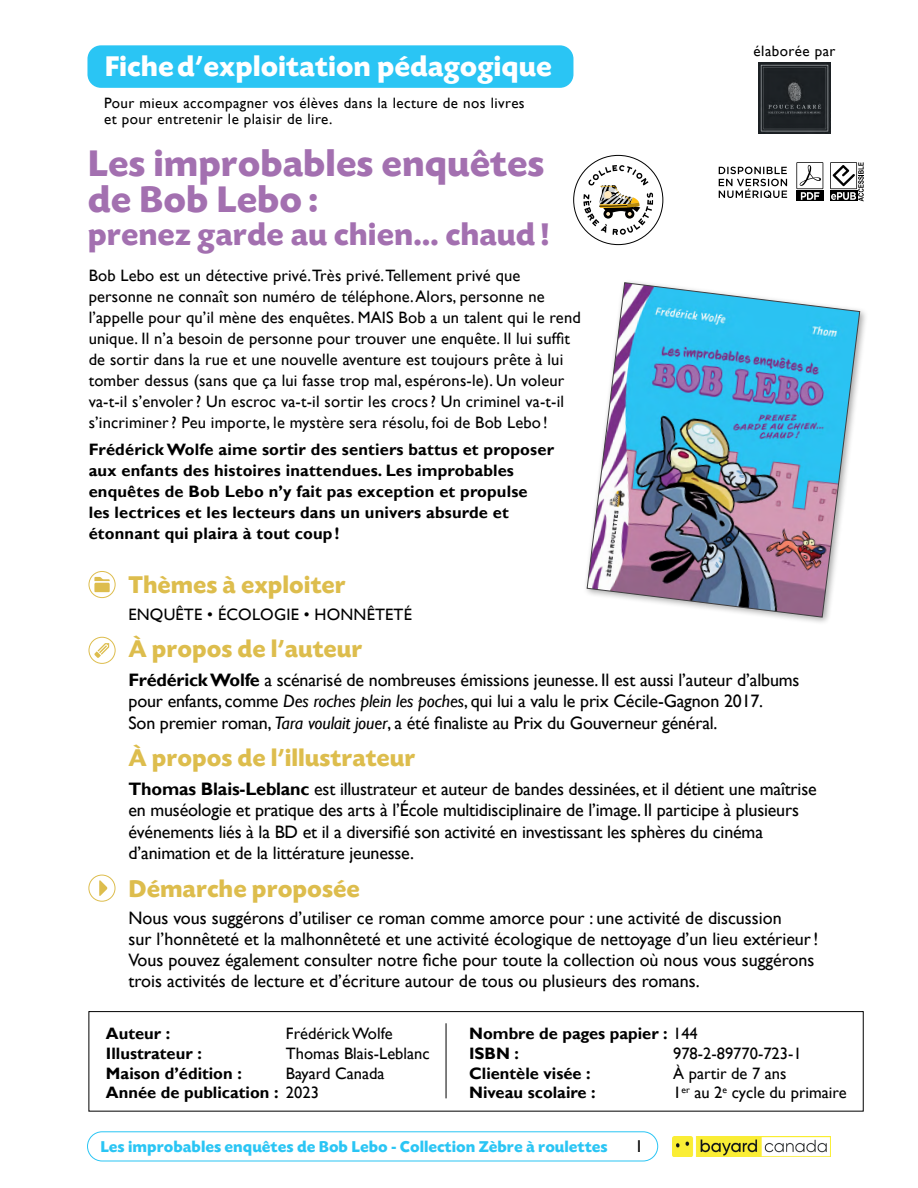
<style>
.page{position:relative;width:918px;height:1188px;background:#fff}
.page>*{position:absolute;margin:0;border:0;box-sizing:border-box;transform-origin:0 0}
.t1{font:700 39px/36px "Today SB";color:#a370b0}
.t2{font:700 33px "Today SB";color:#a370b0}
.t3{font:700 30px "Today SB";color:#fff}
.t4{font:700 25.5px "Today SB";color:#ddbd4d}
.t5{font:18px/21.6px "Gill Sans";letter-spacing:-.01em;color:#000}
.t6{font:17.1px "Gill Sans";color:#000}
.t7{font:16.5px/21px "Gill Sans";letter-spacing:.01em;color:#000}
.t8{font:700 16.5px/21px "Gill Sans";letter-spacing:.01em;color:#000}
.t9{font:700 16.5px "Today SB";color:#2ac5f4}
.t10{font:15px/16.5px "Gill Sans";letter-spacing:.03em;color:#000}
.s1{font-weight:700}
.s2{font-style:italic}
.s3{font-weight:400}
</style>
<div class="page">
<div style="left:87px;top:45px;width:486px;height:43px;background:#2ac5f4;border-radius:14px"></div>
<div style="left:87px;top:1132px;width:571px;height:29px;border:1px solid #2ac5f4;border-radius:15px"></div>
<img style="left:673px;top:1136px;width:157px;height:21px">
<img style="left:759px;top:63px;width:71px;height:71px">
<svg style="left:719px;top:167px;width:68px;height:31px"></svg>
<svg style="left:830px;top:162px;width:34px;height:39px"></svg>
<div style="left:796px;top:191px;width:27px;height:10px;background:#000"></div>
<svg style="left:796px;top:162px;width:27px;height:38px"></svg>
<svg style="left:94px;top:577px;width:16px;height:15px"></svg>
<div style="left:89px;top:571px;width:26px;height:27px;border:1px solid #ddbd4d;border-radius:50%"></div>
<svg style="left:583px;top:165px;width:70px;height:70px"></svg>
<div style="left:89px;top:1011px;width:774px;height:100px;border:1px solid #000"></div>
<hr style="left:446px;top:1023px;width:1px;height:75px;background:#000">
<svg style="left:94px;top:643px;width:15px;height:15px"></svg>
<div style="left:89px;top:637px;width:26px;height:27px;border:1px solid #ddbd4d;border-radius:50%"></div>
<img style="left:587px;top:282px;width:273px;height:336px">
<svg style="left:99px;top:880px;width:9px;height:16px"></svg>
<div style="left:89px;top:875px;width:26px;height:26px;border:1px solid #ddbd4d;border-radius:50%"></div>
<h3 class="t3" style="left:105px;top:50px;width:449px">Fiche d’exploitation pédagogique</h3>
<p class="t10" style="left:104px;top:95px;width:422px">Pour mieux accompagner vos élèves dans la lecture de nos livres et pour entretenir le plaisir de lire.</p>
<p class="t10" style="left:754px;top:43px;width:83px">élaborée par</p>
<h1 class="t1" style="left:88px;top:146px;width:458px">Les improbables enquêtes de Bob Lebo:</h1>
<h2 class="t2" style="left:88px;top:216px;width:463px">prenez garde au chien… chaud!</h2>
<p class="t7" style="left:89px;top:265px;width:494px">Bob Lebo est un détective privé. Très privé. Tellement privé que personne ne connaît son numéro de téléphone. Alors, personne ne l’appelle pour qu’il mène des enquêtes. MAIS Bob a un talent qui le rend unique. Il n’a besoin de personne pour trouver une enquête. Il lui suffit de sortir dans la rue et une nouvelle aventure est toujours prête à lui tomber dessus (sans que ça lui fasse trop mal, espérons-le). Un voleur va-t-il s’envoler? Un escroc va-t-il sortir les crocs? Un criminel va-t-il s’incriminer? Peu importe, le mystère sera résolu, foi de Bob Lebo !</p>
<p class="t8" style="left:89px;top:440px;width:467px">Frédérick Wolfe aime sortir des sentiers battus et proposer aux enfants des histoires inattendues. Les improbables enquêtes de Bob Lebo n’y fait pas exception et propulse<br>les lectrices et les lecteurs dans un univers absurde et étonnant qui plaira à tout coup!</p>
<h3 class="t4" style="left:129px;top:571px;width:219px">Thèmes à exploiter</h3>
<p class="t7" style="left:129px;top:604px;width:285px">ENQUÊTE • ÉCOLOGIE • HONNÊTETÉ</p>
<h3 class="t4" style="left:129px;top:635px;width:235px">À propos de l’auteur</h3>
<p class="t5" style="left:129px;top:669px;width:672px"><span class="s1">Frédérick Wolfe</span> a scénarisé de nombreuses émissions jeunesse. Il est aussi l’auteur d’albums pour enfants, comme <span class="s2">Des roches plein les poches</span>, qui lui a valu le prix Cécile-Gagnon 2017.<br>Son premier roman, <span class="s2">Tara voulait jouer</span>, a été finaliste au Prix du Gouverneur général.</p>
<h3 class="t4" style="left:129px;top:744px;width:288px">À propos de l’illustrateur</h3>
<p class="t5" style="left:129px;top:778px;width:690px"><span class="s1">Thomas Blais-Leblanc</span> est illustrateur et auteur de bandes dessinées, et il détient une maîtrise en muséologie et pratique des arts à l’École multidisciplinaire de l’image. Il participe à plusieurs événements liés à la BD et il a diversifié son activité en investissant les sphères du cinéma d’animation et de la littérature jeunesse.</p>
<h3 class="t4" style="left:129px;top:875px;width:233px">Démarche proposée</h3>
<p class="t5" style="left:129px;top:908px;width:691px;line-height:21px">Nous vous suggérons d’utiliser ce roman comme amorce pour : une activité de discussion<br>sur l’honnêteté et la malhonnêteté et une activité écologique de nettoyage d’un lieu extérieur!<br>Vous pouvez également consulter notre fiche pour toute la collection où nous vous suggérons trois activités de lecture et d’écriture autour de tous ou plusieurs des romans.</p>
<p class="t8" style="left:106px;top:1023px;width:66px">Auteur :</p>
<p class="t7" style="left:286px;top:1023px;width:108px">Frédérick Wolfe</p>
<p class="t8" style="left:106px;top:1043px;width:97px">Illustrateur :</p>
<p class="t7" style="left:286px;top:1043px;width:145px">Thomas Blais-Leblanc</p>
<p class="t8" style="left:106px;top:1063px;width:137px">Maison d’édition :</p>
<p class="t8" style="left:469px;top:1024px;width:230px;line-height:19.8px">Nombre de pages papier : <span class="s3">144<br></span>ISBN :</p>
<p class="t7" style="left:673px;top:1043px;width:130px">978-2-89770-723-1</p>
<p class="t8" style="left:469px;top:1063px;width:123px">Clientèle visée :</p>
<p class="t7" style="left:673px;top:1063px;width:115px">À partir de 7 ans</p>
<p class="t8" style="left:469px;top:1083px;width:128px">Niveau scolaire :</p>
<p class="t7" style="left:673px;top:1083px;width:175px">1<sup>er</sup> au 2<sup>e</sup> cycle du primaire</p>
<p class="t8" style="left:106px;top:1064px;width:280px;line-height:19.8px;text-indent:180px"><span class="s3">Bayard Canada<br></span>Année de publication : <span class="s3">2023</span></p>
<p class="t9" style="left:100px;top:1138px;width:509px">Les improbables enquêtes de Bob Lebo - Collection Zèbre à roulettes</p>
<p class="t6" style="left:635px;top:1136px;width:10px">1</p>
</div>
